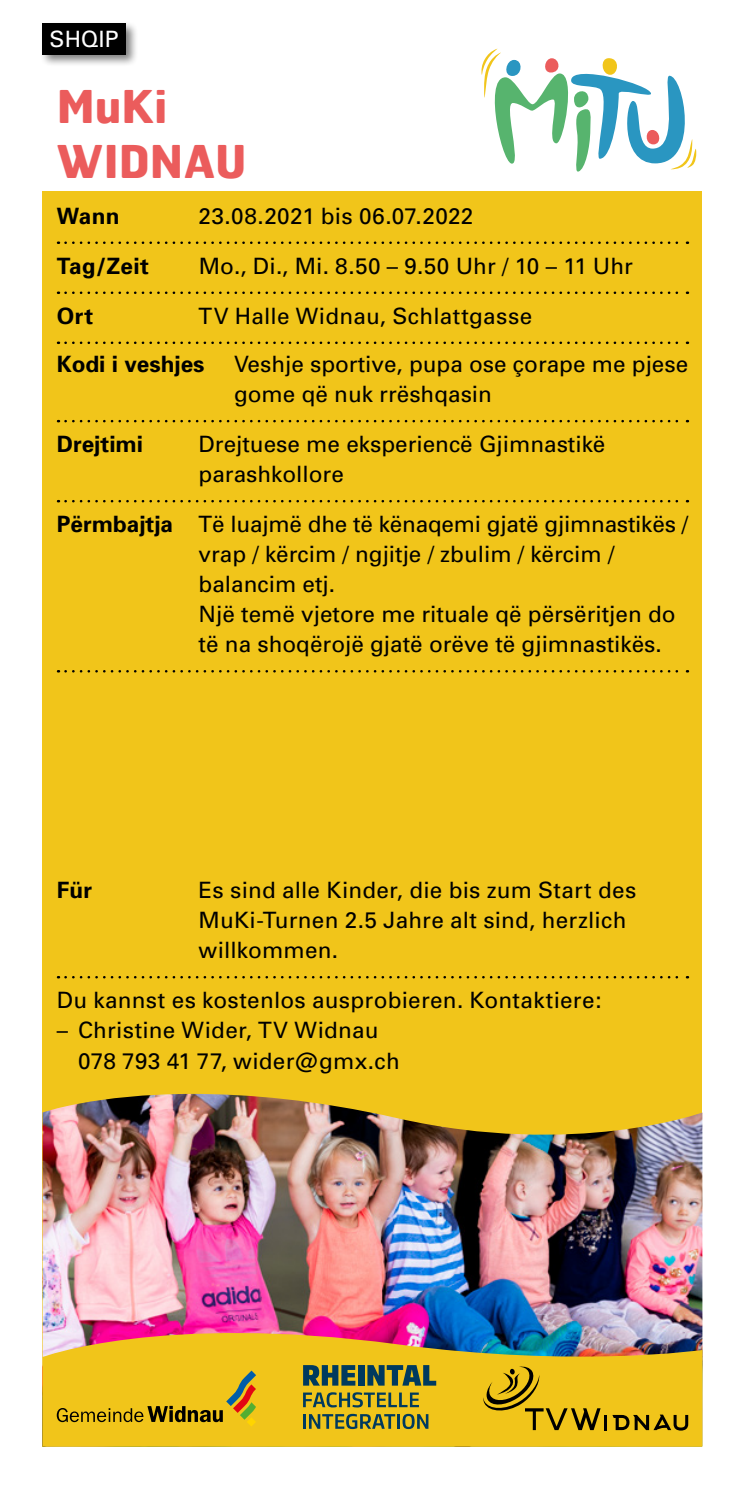
<style>
.page{position:relative;width:745px;height:1489px;background:#fff}
.page>*{position:absolute;margin:0;border:0;box-sizing:border-box;transform-origin:0 0}
.t1{font:700 45px/55px "Hermes FB";color:#eb5c5c}
.t2{font:22.5px/30px "Univers";color:#000}
.t3{font:700 22.5px "Univers";color:#000}
.t4{font:22.5px "Univers";color:#fff}
.s1{font-weight:700}
</style>
<div class="page">
<div style="left:43px;top:191px;width:659px;height:1255px;background:#f1c51a"></div>
<img style="left:43px;top:1093px;width:659px;height:219px">
<img style="left:43px;top:1312px;width:659px;height:119px">
<svg style="left:481px;top:49px;width:216px;height:123px"></svg>
<svg style="left:65px;top:976px;width:622px;height:2px"></svg>
<svg style="left:65px;top:241px;width:622px;height:3px"></svg>
<svg style="left:65px;top:291px;width:622px;height:3px"></svg>
<svg style="left:65px;top:341px;width:622px;height:3px"></svg>
<hr style="left:604px;top:1414px;width:3px;height:15px;background:#000">
<svg style="left:612px;top:1414px;width:75px;height:16px"></svg>
<svg style="left:483px;top:1366px;width:117px;height:63px"></svg>
<svg style="left:57px;top:1370px;width:199px;height:56px"></svg>
<svg style="left:303px;top:1364px;width:52px;height:21px"></svg>
<div style="left:358px;top:1364px;width:6px;height:21px;background:#003a5e"></div>
<svg style="left:367px;top:1364px;width:69px;height:21px"></svg>
<svg style="left:303px;top:1392px;width:115px;height:15px"></svg>
<hr style="left:303px;top:1413px;width:3px;height:15px;background:#003a5e">
<svg style="left:309px;top:1413px;width:119px;height:15px"></svg>
<div style="left:40px;top:21px;width:98px;height:46px;background:#000;opacity:.5"></div>
<div style="left:43px;top:23px;width:82px;height:32px;background:#000"></div>
<svg style="left:65px;top:420px;width:622px;height:2px"></svg>
<svg style="left:65px;top:500px;width:622px;height:2px"></svg>
<svg style="left:65px;top:670px;width:622px;height:2px"></svg>
<p class="t4" style="left:50px;top:26px;width:70px">SHQIP</p>
<h1 class="t1" style="left:57px;top:77px;width:191px">MuKi<br>WIDNAU</h1>
<p class="t3" style="left:57px;top:202px;width:64px">Wann</p>
<p class="t2" style="left:198px;top:201px;width:276px">23.08.2021 bis 06.07.2022</p>
<p class="t3" style="left:57px;top:252px;width:94px">Tag/Zeit</p>
<p class="t2" style="left:198px;top:251px;width:435px">Mo., Di., Mi. 8.50 – 9.50 Uhr / 10 – 11 Uhr</p>
<p class="t3" style="left:57px;top:302px;width:38px">Ort</p>
<p class="t2" style="left:198px;top:301px;width:335px">TV Halle Widnau, Schlattgasse</p>
<p class="t3" style="left:57px;top:351px;width:149px">Kodi i veshjes</p>
<p class="t2" style="left:234px;top:349px;width:455px">Veshje sportive, pupa ose çorape me pjese gome që nuk rrëshqasin</p>
<p class="t3" style="left:57px;top:431px;width:88px">Drejtimi</p>
<p class="t2" style="left:198px;top:429px;width:408px">Drejtuese me eksperiencë Gjimnastikë parashkollore</p>
<p class="t2" style="left:198px;top:509px;width:490px;text-indent:-142px"><span class="s1">Përmbajtja</span> Të luajmë dhe të kënaqemi gjatë gjimnastikës / vrap / kërcim / ngjitje / zbulim / kërcim / balancim etj.<br>Një temë vjetore me rituale që përsëritjen do të na shoqërojë gjatë orëve të gjimnastikës.</p>
<p class="t3" style="left:57px;top:876px;width:37px">Für</p>
<p class="t2" style="left:198px;top:875px;width:439px">Es sind alle Kinder, die bis zum Start des<br>MuKi-Turnen 2.5 Jahre alt sind, herzlich willkommen.</p>
<p class="t2" style="left:57px;top:985px;width:546px">Du kannst es kostenlos ausprobieren. Kontaktiere:</p>
<p class="t2" style="left:78px;top:1015px;width:323px;text-indent:-21px">– Christine Wider, TV Widnau<br>078 793 41 77, wider@gmx.ch</p>
</div>
